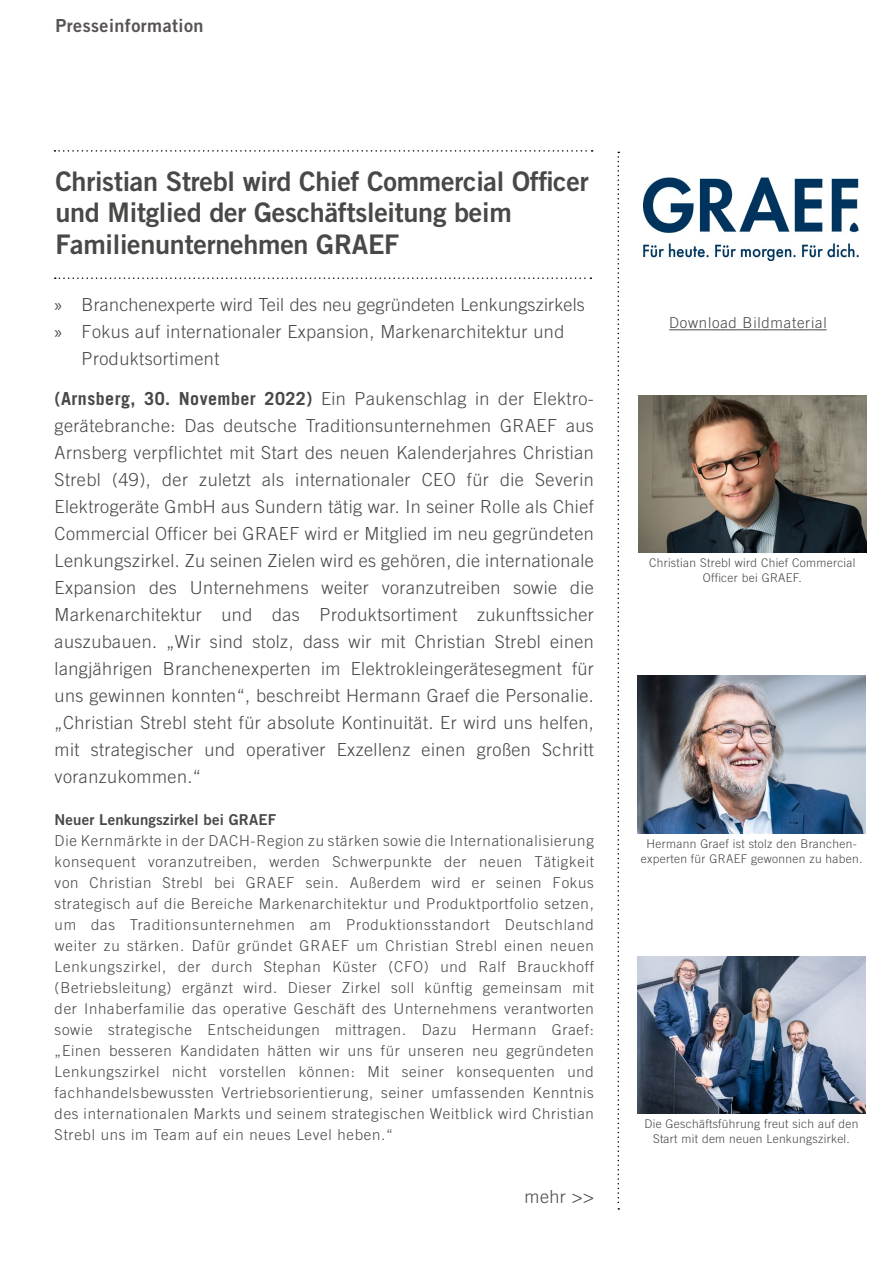
<style>
.page{position:relative;width:893px;height:1263px;background:#fff}
.page>*{position:absolute;margin:0;border:0;box-sizing:border-box;transform-origin:0 0}
.Überschrift_PM{font:27px/31.5px "Trade Gothic LT Bold Two";letter-spacing:-.01em;color:#484847}
.Teaser_PM{font:300 18px/27px "Trade Gothic LT";letter-spacing:.025em;color:#484847}
.t1{font:18px "Trade Gothic LT Bold Two";letter-spacing:.025em;color:#585353}
.Fließtext_PM{font:300 15px/21px "Trade Gothic LT";letter-spacing:.05em;color:#484847;text-align:justify}
.Überschrift_Fließtex{font:15px "Trade Gothic LT Bold Two";letter-spacing:.01em;color:#484847}
.Boilerplate_PM{font:300 12px/15px "Trade Gothic LT";letter-spacing:.025em;color:#484847;text-align:center}
.s1{font-family:"Myriad Pro";font-weight:400}
.s2{font-weight:700}
</style>
<div class="page">
<img style="left:644px;top:178px;width:214px;height:83px">
<svg style="left:54px;top:150px;width:539px;height:2px"></svg>
<svg style="left:55px;top:277px;width:536px;height:2px"></svg>
<svg style="left:617px;top:152px;width:2px;height:1057px"></svg>
<hr style="left:669px;top:329px;width:158px;height:1px;background:#484847">
<img style="left:638px;top:395px;width:228px;height:158px">
<img style="left:638px;top:676px;width:228px;height:157px">
<img style="left:638px;top:956px;width:227px;height:157px">
<p class="t1" style="left:55px;top:14px;width:150px">Presseinformation</p>
<p class="Überschrift_PM" style="left:55px;top:165px;width:535px">Christian Strebl wird Chief Commercial Officer und Mitglied der Geschäftsleitung beim<br>Familienunternehmen GRAEF</p>
<p class="Teaser_PM" style="left:55px;top:290px;width:532px"><span class="s1">»</span> Branchenexperte wird Teil des neu gegründeten Lenkungszirkels</p>
<p class="Teaser_PM" style="left:82px;top:317px;width:484px;text-indent:-27px"><span class="s1">»</span> Fokus auf internationaler Expansion, Markenarchitektur und<br>Produktsortiment</p>
<p class="Teaser_PM" style="left:55px;top:385px;width:541px;text-align:justify"><span class="s2">(Arnsberg, 30. November 2022)</span> Ein Paukenschlag in der Elektro&shy;gerätebranche: Das deutsche Traditionsunternehmen GRAEF aus Arnsberg verpflichtet mit Start des neuen Kalenderjahres Christian Strebl (49), der zuletzt als internationaler CEO für die Severin Elektrogeräte GmbH aus Sundern tätig war. In seiner Rolle als Chief Commercial Officer bei GRAEF wird er Mitglied im neu gegründeten Lenkungszirkel. Zu seinen Zielen wird es gehören, die internationale Expansion des Unternehmens weiter voranzutreiben sowie die Markenarchitektur und das Produktsortiment zukunftssicher auszubauen. „Wir sind stolz, dass wir mit Christian Strebl einen langjährigen Branchenexperten im Elektrokleingerätesegment für uns gewinnen konnten“, beschreibt Hermann Graef die Personalie. „Christian Strebl steht für absolute Kontinuität. Er wird uns helfen, mit strategischer und operativer Exzellenz einen großen Schritt voranzukommen.“</p>
<p class="Überschrift_Fließtex" style="left:55px;top:810px;width:223px">Neuer Lenkungszirkel bei GRAEF</p>
<p class="Fließtext_PM" style="left:55px;top:830px;width:541px">Die Kernmärkte in der DACH-Region zu stärken sowie die Internationalisierung konsequent voranzutreiben, werden Schwerpunkte der neuen Tätigkeit von Christian Strebl bei GRAEF sein. Außerdem wird er seinen Fokus strategisch auf die Bereiche Markenarchitektur und Produktportfolio setzen, um das Traditionsunternehmen am Produktionsstandort Deutschland weiter zu stärken. Dafür gründet GRAEF um Christian Strebl einen neuen Lenkungszirkel, der durch Stephan Küster (CFO) und Ralf Brauckhoff (Betriebsleitung) ergänzt wird. Dieser Zirkel soll künftig gemeinsam mit der Inhaberfamilie das operative Geschäft des Unternehmens verantworten sowie strategische Entscheidungen mittragen. Dazu Hermann Graef: „Einen besseren Kandidaten hätten wir uns für unseren neu gegründeten Lenkungszirkel nicht vorstellen können: Mit seiner konsequenten und fachhandelsbewussten Vertriebsorientierung, seiner umfassenden Kenntnis des internationalen Markts und seinem strategischen Weitblick wird Christian Strebl uns im Team auf ein neues Level heben.“</p>
<p class="Teaser_PM" style="left:525px;top:1182px;width:71px">mehr &gt;&gt;</p>
<p class="Fließtext_PM" style="left:669px;top:312px;width:159px">Download Bildmaterial</p>
<p class="Boilerplate_PM" style="left:649px;top:555px;width:208px">Christian Strebl wird Chief Commercial<br>Officer bei GRAEF.</p>
<p class="Boilerplate_PM" style="left:641px;top:836px;width:223px">Hermann Graef ist stolz den Branchen&shy;experten für GRAEF gewonnen zu haben.</p>
<p class="Boilerplate_PM" style="left:644px;top:1116px;width:216px">Die Geschäftsführung freut sich auf den<br>Start mit dem neuen Lenkungszirkel.</p>
</div>
